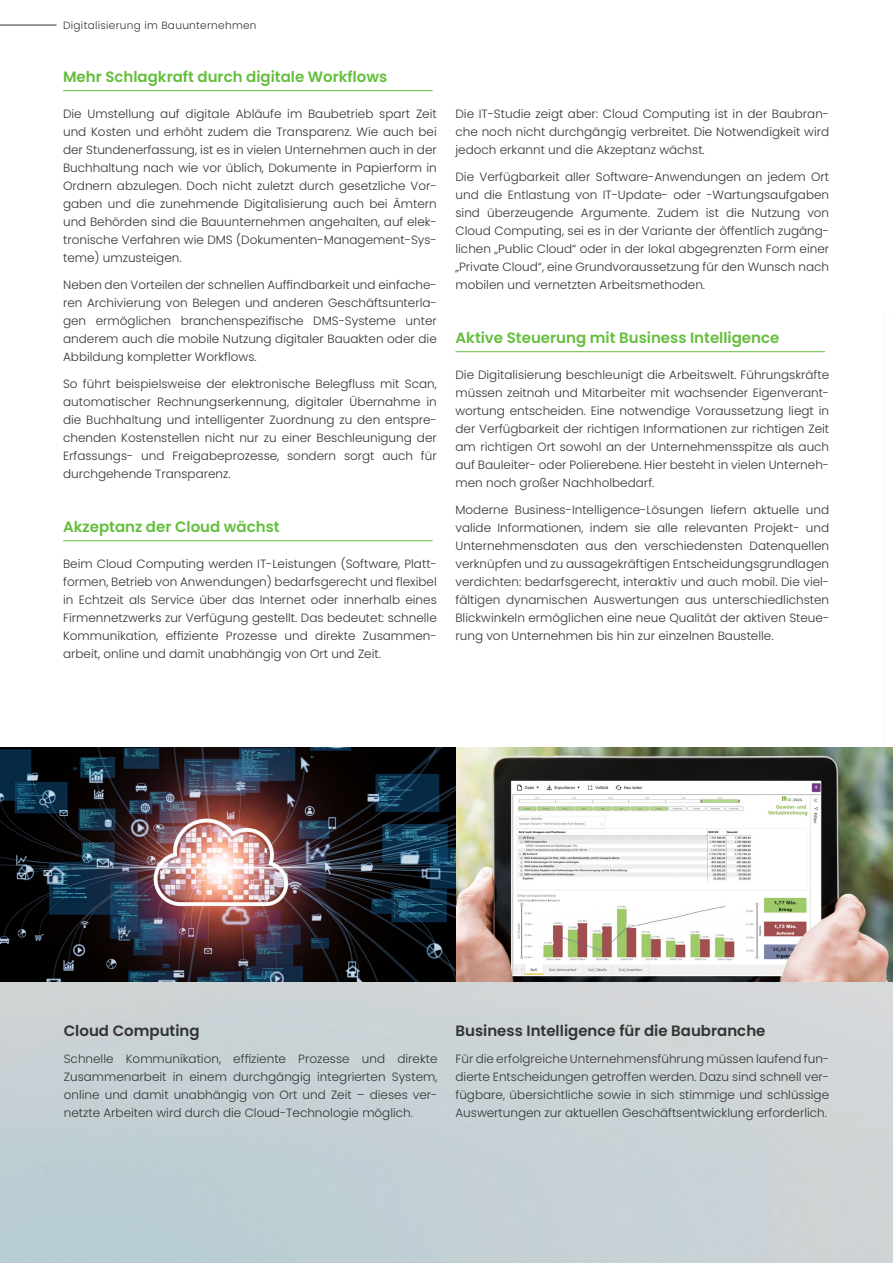
<style>
.page{position:relative;width:893px;height:1263px;background:#fff}
.page>*{position:absolute;margin:0;border:0;box-sizing:border-box;transform-origin:0 0}
.t1{font:600 15px "Poppins";color:#64be3c}
.t2{font:600 15px "Poppins";color:#333}
.t3{font:300 12px/18px "Poppins";color:#333;text-align:justify}
.t4{font:300 10.5px "Poppins";letter-spacing:.03em;color:#333}
</style>
<div class="page">
<img style="left:0;top:748px;width:893px;height:515px">
<hr style="left:0;top:25px;width:57px;height:1px;background:#333">
<hr style="left:63px;top:90px;width:370px;height:1px;background:#64be3c">
<hr style="left:63px;top:540px;width:370px;height:1px;background:#64be3c">
<hr style="left:455px;top:351px;width:370px;height:1px;background:#64be3c">
<p class="t4" style="left:63px;top:19px;width:195px">Digitalisierung im Bauunternehmen</p>
<p class="t1" style="left:63px;top:68px;width:326px">Mehr Schlagkraft durch digitale Workflows</p>
<p class="t3" style="left:63px;top:105px;width:375px">Die Umstellung auf digitale Abläufe im Baubetrieb spart Zeit und Kosten und erhöht zudem die Transparenz. Wie auch bei der Stundenerfassung, ist es in vielen Unternehmen auch in der Buchhaltung nach wie vor üblich, Dokumente in Papierform in Ordnern abzulegen. Doch nicht zuletzt durch gesetzliche Vor&shy;gaben und die zunehmende Digitalisierung auch bei Ämtern und Behörden sind die Bauunternehmen angehalten, auf elek&shy;tronische Verfahren wie DMS (Dokumenten-Management-Sys&shy;teme) umzusteigen.</p>
<p class="t3" style="left:63px;top:276px;width:375px">Neben den Vorteilen der schnellen Auffindbarkeit und einfache&shy;ren Archivierung von Belegen und anderen Geschäftsunterla&shy;gen ermöglichen branchenspezifische DMS-Systeme unter anderem auch die mobile Nutzung digitaler Bauakten oder die Abbildung kompletter Workflows.</p>
<p class="t3" style="left:63px;top:375px;width:375px">So führt beispielsweise der elektronische Belegfluss mit Scan, automatischer Rechnungserkennung, digitaler Übernahme in die Buchhaltung und intelligenter Zuordnung zu den entspre&shy;chenden Kostenstellen nicht nur zu einer Beschleunigung der Erfassungs- und Freigabeprozesse, sondern sorgt auch für durchgehende Transparenz.</p>
<p class="t1" style="left:63px;top:518px;width:218px">Akzeptanz der Cloud wächst</p>
<p class="t3" style="left:63px;top:555px;width:375px">Beim Cloud Computing werden IT-Leistungen (Software, Platt&shy;formen, Betrieb von Anwendungen) bedarfsgerecht und flexibel in Echtzeit als Service über das Internet oder innerhalb eines Firmennetzwerks zur Verfügung gestellt. Das bedeutet: schnelle Kommunikation, effiziente Prozesse und direkte Zusammen&shy;arbeit, online und damit unabhängig von Ort und Zeit.</p>
<p class="t3" style="left:455px;top:105px;width:375px">Die IT-Studie zeigt aber: Cloud Computing ist in der Baubran&shy;che noch nicht durchgängig verbreitet. Die Notwendigkeit wird jedoch erkannt und die Akzeptanz wächst.</p>
<p class="t3" style="left:455px;top:168px;width:375px">Die Verfügbarkeit aller Software-Anwendungen an jedem Ort und die Entlastung von IT-Update- oder -Wartungsaufgaben sind überzeugende Argumente. Zudem ist die Nutzung von Cloud Computing, sei es in der Variante der öffentlich zugäng&shy;lichen „Public Cloud“ oder in der lokal abgegrenzten Form einer „Private Cloud“, eine Grundvoraussetzung für den Wunsch nach mobilen und vernetzten Arbeitsmethoden.</p>
<p class="t1" style="left:455px;top:329px;width:325px">Aktive Steuerung mit Business Intelligence</p>
<p class="t3" style="left:455px;top:366px;width:375px">Die Digitalisierung beschleunigt die Arbeitswelt. Führungskräfte müssen zeitnah und Mitarbeiter mit wachsender Eigenverant&shy;wortung entscheiden. Eine notwendige Voraussetzung liegt in der Verfügbarkeit der richtigen Informationen zur richtigen Zeit am richtigen Ort sowohl an der Unternehmensspitze als auch auf Bauleiter- oder Polierebene. Hier besteht in vielen Unterneh&shy;men noch großer Nachholbedarf.</p>
<p class="t3" style="left:455px;top:501px;width:375px">Moderne Business-Intelligence-Lösungen liefern aktuelle und valide Informationen, indem sie alle relevanten Projekt- und Unternehmensdaten aus den verschiedensten Datenquellen verknüpfen und zu aussagekräftigen Entscheidungsgrundlagen verdichten: bedarfsgerecht, interaktiv und auch mobil. Die viel&shy;fältigen dynamischen Auswertungen aus unterschiedlichsten Blickwinkeln ermöglichen eine neue Qualität der aktiven Steue&shy;rung von Unternehmen bis hin zur einzelnen Baustelle.</p>
<p class="t2" style="left:64px;top:1022px;width:137px">Cloud Computing</p>
<p class="t3" style="left:64px;top:1050px;width:375px">Schnelle Kommunikation, effiziente Prozesse und direkte Zusammenarbeit in einem durchgängig integrierten System, online und damit unabhängig von Ort und Zeit – dieses ver&shy;netzte Arbeiten wird durch die Cloud-Technologie möglich.</p>
<p class="t2" style="left:455px;top:1022px;width:311px">Business Intelligence für die Baubranche</p>
<p class="t3" style="left:455px;top:1050px;width:375px">Für die erfolgreiche Unternehmensführung müssen laufend fun&shy;dierte Entscheidungen getroffen werden. Dazu sind schnell ver&shy;fügbare, übersichtliche sowie in sich stimmige und schlüssige Auswertungen zur aktuellen Geschäftsentwicklung erforderlich.</p>
</div>
